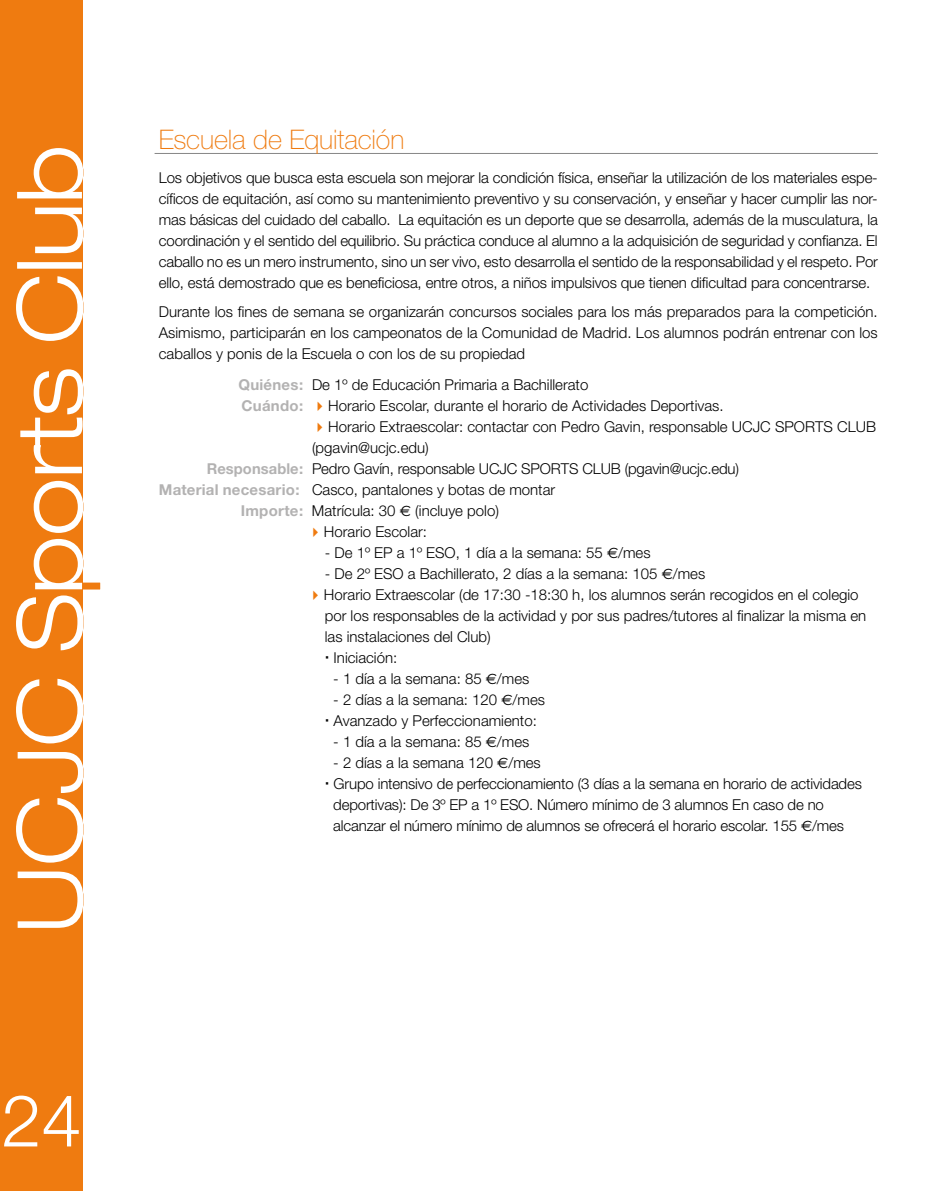
<style>
.page{position:relative;width:936px;height:1191px;background:#fff}
.page>*{position:absolute;margin:0;border:0;box-sizing:border-box;transform-origin:0 0}
.t1{font:300 72px "Helvetica Neue";color:#fff}
.t2{font:100 27px "Helvetica Neue";letter-spacing:-.005em;color:#ef7b10}
.t3{font:300 15px/21px "Helvetica Neue";color:#000}
.s1{font-weight:700;color:#b3b2b2}
.s2{color:#ef7b10}
.s3{font-family:"Euro Sans";font-weight:400}
</style>
<div class="page">
<div style="left:0;top:0;width:82px;height:1191px;background:#ef7b10"></div>
<hr style="left:154px;top:153px;width:723px;height:1px;background:#878787">
<svg style="left:16px;top:148px;width:67px;height:780px"></svg>
<h2 class="t2" style="left:159px;top:124px;width:247px">Escuela de Equitación</h2>
<p class="t3" style="left:159px;top:166px;width:720px;text-align:justify">Los objetivos que busca esta escuela son mejorar la condición física, enseñar la utilización de los materiales espe&shy;cíficos de equitación, así como su mantenimiento preventivo y su conservación, y enseñar y hacer cumplir las nor&shy;mas básicas del cuidado del caballo. La equitación es un deporte que se desarrolla, además de la musculatura, la coordinación y el sentido del equilibrio. Su práctica conduce al alumno a la adquisición de seguridad y confianza. El caballo no es un mero instrumento, sino un ser vivo, esto desarrolla el sentido de la responsabilidad y el respeto. Por ello, está demostrado que es beneficiosa, entre otros, a niños impulsivos que tienen dificultad para concentrarse.</p>
<p class="t3" style="left:159px;top:301px;width:720px;text-align:justify">Durante los fines de semana se organizarán concursos sociales para los más preparados para la competición.<br>Asimismo, participarán en los campeonatos de la Comunidad de Madrid. Los alumnos podrán entrenar con los caballos y ponis de la Escuela o con los de su propiedad</p>
<p class="t3" style="left:238px;top:374px;width:486px"><span class="s1">Quiénes:</span> De 1º de Educación Primaria a Bachillerato<br><span class="s1">Cuándo:</span> <span class="s2">✔</span>Horario Escolar, durante el horario de Actividades Deportivas.</p>
<p class="t3" style="left:312px;top:416px;width:565px"><span class="s2">✔</span>Horario Extraescolar: contactar con Pedro Gavin, responsable UCJC SPORTS CLUB</p>
<p class="t3" style="left:312px;top:437px;width:118px">(pgavin@ucjc.edu)</p>
<p class="t3" style="left:207px;top:458px;width:533px"><span class="s1">Responsable:</span> Pedro Gavín, responsable UCJC SPORTS CLUB (pgavin@ucjc.edu)</p>
<p class="t3" style="left:159px;top:479px;width:398px"><span class="s1">Material necesario:</span> Casco, pantalones y botas de montar</p>
<p class="t3" style="left:241px;top:500px;width:259px"><span class="s1">Importe:</span> Matrícula: 30 <span class="s3">€</span> (incluye polo)</p>
<p class="t3" style="left:308px;top:521px;width:121px"><span class="s2">✔</span>Horario Escolar:</p>
<p class="t3" style="left:325px;top:542px;width:327px">- De 1º EP a 1º ESO, 1 día a la semana: 55 <span class="s3">€</span>/mes</p>
<p class="t3" style="left:325px;top:563px;width:382px">- De 2º ESO a Bachillerato, 2 días a la semana: 105 <span class="s3">€</span>/mes</p>
<p class="t3" style="left:308px;top:584px;width:552px"><span class="s2">✔</span>Horario Extraescolar (de 17:30 -18:30 h, los alumnos serán recogidos en el colegio</p>
<p class="t3" style="left:325px;top:605px;width:543px">por los responsables de la actividad y por sus padres/tutores al finalizar la misma en</p>
<p class="t3" style="left:325px;top:626px;width:167px">las instalaciones del Club)</p>
<p class="t3" style="left:333px;top:647px;width:65px">Iniciación:</p>
<p class="t3" style="left:333px;top:668px;width:198px">- 1 día a la semana: 85 <span class="s3">€</span>/mes</p>
<p class="t3" style="left:333px;top:689px;width:213px">- 2 días a la semana: 120 <span class="s3">€</span>/mes<br>Avanzado y Perfeccionamiento:</p>
<p class="t3" style="left:333px;top:731px;width:198px">- 1 día a la semana: 85 <span class="s3">€</span>/mes</p>
<p class="t3" style="left:333px;top:752px;width:530px">- 2 días a la semana 120 <span class="s3">€</span>/mes<br>Grupo intensivo de perfeccionamiento (3 días a la semana en horario de actividades deportivas): De 3º EP a 1º ESO. Número mínimo de 3 alumnos En caso de no alcanzar el número mínimo de alumnos se ofrecerá el horario escolar. 155 <span class="s3">€</span>/mes</p>
<h1 class="t1" style="left:2px;top:1076px;width:82px">24</h1>
</div>
